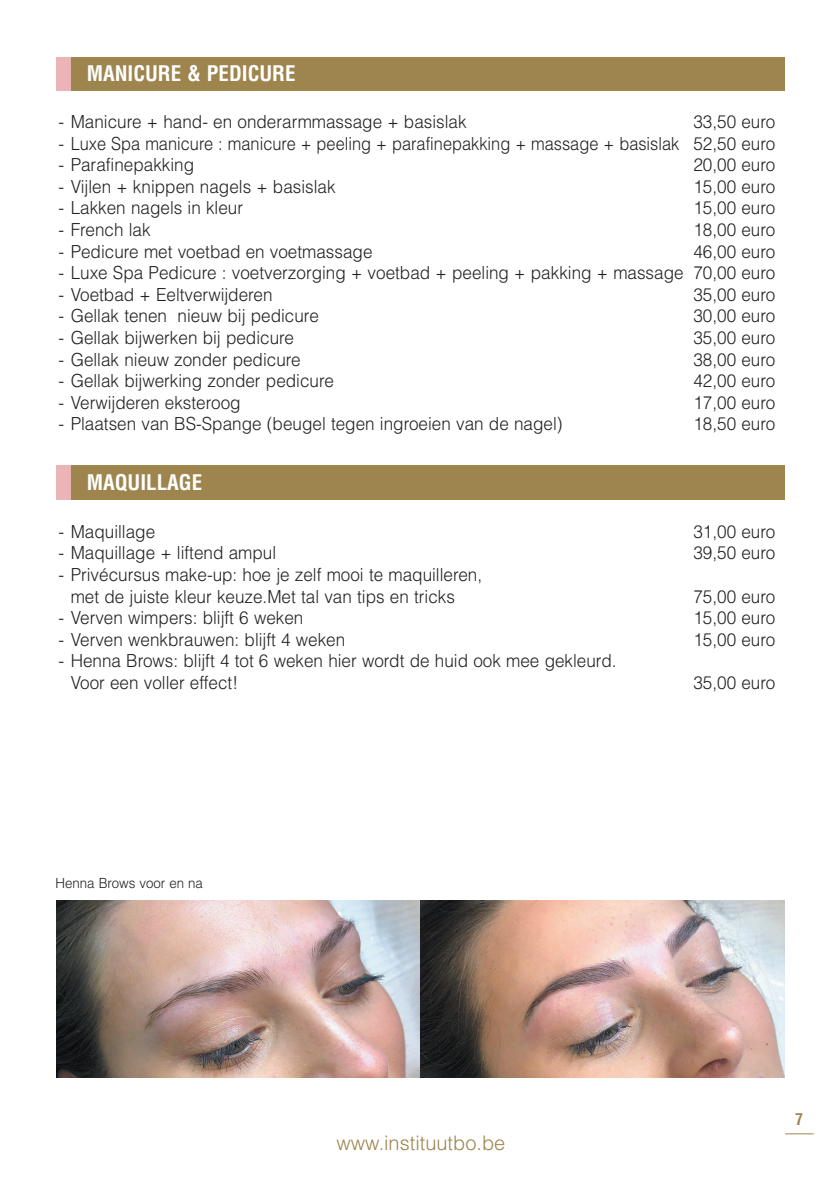
<style>
.page{position:relative;width:840px;height:1190px;background:#fff}
.page>*{position:absolute;margin:0;border:0;box-sizing:border-box;transform-origin:0 0}
.t1{font:700 condensed 21px "Helvetica";color:#fff}
.t2{font:300 20px "Helvetica";color:#9e854e}
.t3{font:300 18px/21.6px "Helvetica";color:#231f20;scale:.95 1}
.t4{font:700 condensed 16px "Helvetica";color:#9e854e}
.t5{font:300 14px "Helvetica";color:#231f20;scale:.95 1}
</style>
<div class="page">
<div style="left:56px;top:57px;width:729px;height:34px;background:#9e854e"></div>
<div style="left:56px;top:57px;width:15px;height:34px;background:#ebb5b8"></div>
<div style="left:56px;top:466px;width:729px;height:34px;background:#9e854e"></div>
<div style="left:56px;top:466px;width:15px;height:34px;background:#ebb5b8"></div>
<img style="left:56px;top:901px;width:365px;height:176px">
<img style="left:421px;top:901px;width:364px;height:176px">
<svg style="left:785px;top:1134px;width:29px;height:1px"></svg>
<p class="t1" style="left:87px;top:66px;width:210px">MANICURE &amp; PEDICURE</p>
<p class="t3" style="left:58px;top:113px;width:431px">- Manicure + hand- en onderarmmassage + basislak</p>
<p class="t3" style="left:693px;top:113px;width:88px">33,50 euro</p>
<p class="t3" style="left:58px;top:134px;width:756px">- Luxe Spa manicure : manicure + peeling + parafinepakking + massage + basislak 52,50 euro</p>
<p class="t3" style="left:58px;top:156px;width:144px">- Parafinepakking</p>
<p class="t3" style="left:693px;top:156px;width:88px">20,00 euro</p>
<p class="t3" style="left:58px;top:177px;width:293px">- Vijlen + knippen nagels + basislak</p>
<p class="t3" style="left:693px;top:177px;width:88px">15,00 euro</p>
<p class="t3" style="left:58px;top:199px;width:196px">- Lakken nagels in kleur</p>
<p class="t3" style="left:693px;top:199px;width:88px">15,00 euro</p>
<p class="t3" style="left:58px;top:221px;width:99px">- French lak</p>
<p class="t3" style="left:693px;top:221px;width:88px">18,00 euro</p>
<p class="t3" style="left:58px;top:242px;width:332px">- Pedicure met voetbad en voetmassage</p>
<p class="t3" style="left:693px;top:242px;width:88px">46,00 euro</p>
<p class="t3" style="left:58px;top:264px;width:756px">- Luxe Spa Pedicure : voetverzorging + voetbad + peeling + pakking + massage 70,00 euro</p>
<p class="t3" style="left:58px;top:285px;width:227px">- Voetbad + Eeltverwijderen</p>
<p class="t3" style="left:693px;top:285px;width:88px">35,00 euro</p>
<p class="t3" style="left:58px;top:307px;width:276px">- Gellak tenen nieuw bij pedicure</p>
<p class="t3" style="left:693px;top:307px;width:88px">30,00 euro</p>
<p class="t3" style="left:58px;top:329px;width:250px">- Gellak bijwerken bij pedicure</p>
<p class="t3" style="left:693px;top:329px;width:88px">35,00 euro</p>
<p class="t3" style="left:58px;top:350px;width:257px">- Gellak nieuw zonder pedicure</p>
<p class="t3" style="left:693px;top:350px;width:88px">38,00 euro</p>
<p class="t3" style="left:58px;top:372px;width:292px">- Gellak bijwerking zonder pedicure</p>
<p class="t3" style="left:693px;top:372px;width:88px">42,00 euro</p>
<p class="t3" style="left:58px;top:393px;width:193px">- Verwijderen eksteroog</p>
<p class="t3" style="left:693px;top:393px;width:88px">17,00 euro</p>
<p class="t3" style="left:58px;top:415px;width:532px">- Plaatsen van BS-Spange (beugel tegen ingroeien van de nagel)</p>
<p class="t3" style="left:693px;top:415px;width:88px">18,50 euro</p>
<p class="t1" style="left:87px;top:475px;width:117px">MAQUILLAGE</p>
<p class="t3" style="left:58px;top:522px;width:103px">- Maquillage</p>
<p class="t3" style="left:693px;top:522px;width:88px">31,00 euro</p>
<p class="t3" style="left:58px;top:544px;width:231px">- Maquillage + liftend ampul</p>
<p class="t3" style="left:693px;top:544px;width:88px">39,50 euro</p>
<p class="t3" style="left:71px;top:566px;width:435px;text-indent:-12px">- Privécursus make-up: hoe je zelf mooi te maquilleren, met de juiste kleur keuze.Met tal van tips en tricks</p>
<p class="t3" style="left:693px;top:587px;width:88px">75,00 euro</p>
<p class="t3" style="left:58px;top:609px;width:259px">- Verven wimpers: blijft 6 weken</p>
<p class="t3" style="left:693px;top:609px;width:88px">15,00 euro</p>
<p class="t3" style="left:58px;top:630px;width:303px">- Verven wenkbrauwen: blijft 4 weken</p>
<p class="t3" style="left:693px;top:630px;width:88px">15,00 euro</p>
<p class="t3" style="left:71px;top:652px;width:576px;text-indent:-12px">- Henna Brows: blijft 4 tot 6 weken hier wordt de huid ook mee gekleurd.<br>Voor een voller effect!</p>
<p class="t3" style="left:693px;top:674px;width:88px">35,00 euro</p>
<p class="t5" style="left:55px;top:878px;width:157px">Henna Brows voor en na</p>
<p class="t2" style="left:336px;top:1136px;width:170px">www.instituutbo.be</p>
<p class="t4" style="left:795px;top:1113px;width:9px">7</p>
</div>
